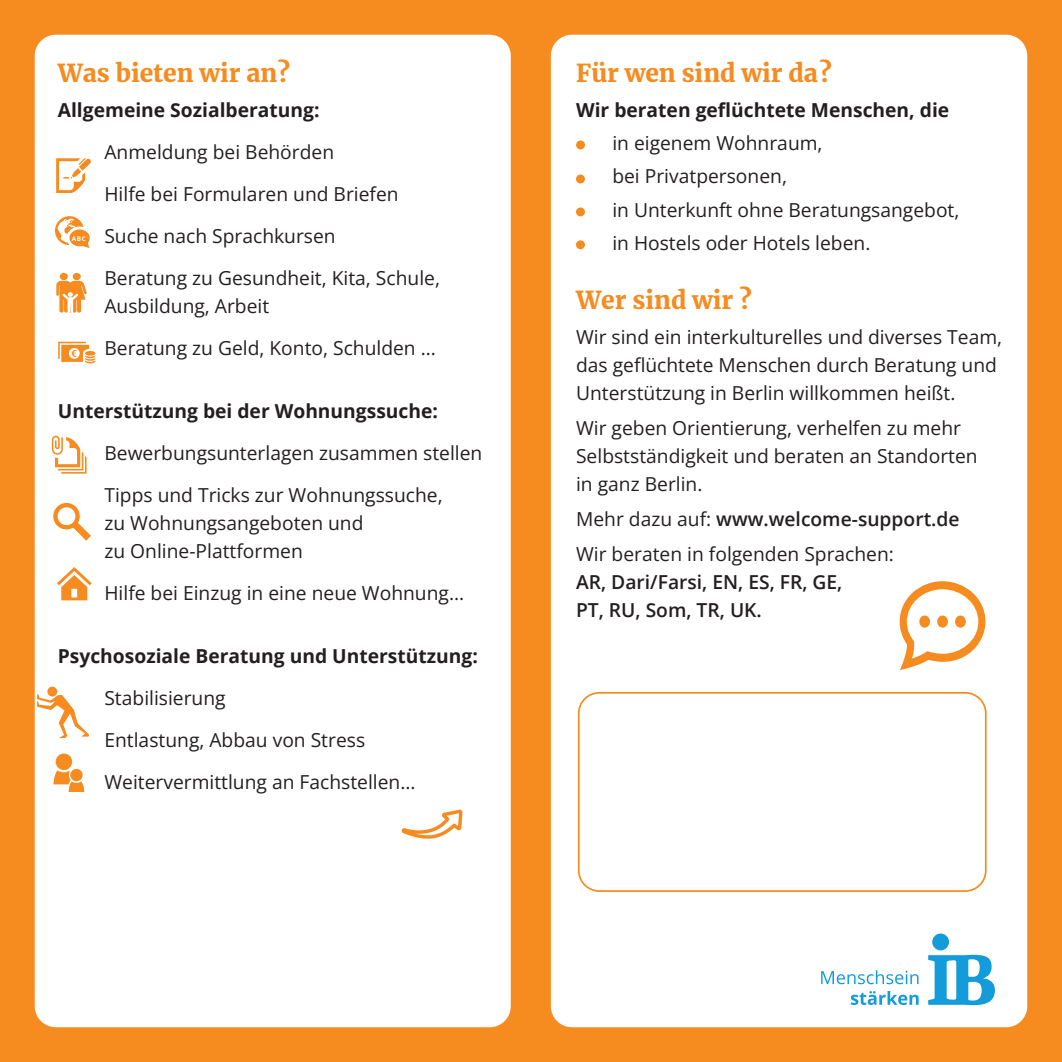
<style>
.page{position:relative;width:1062px;height:1062px;background:#f68b1f}
.page>*{position:absolute;margin:0;border:0;box-sizing:border-box;transform-origin:0 0}
.t1{font:900 24.5px "Merriweather";color:#f68b1f}
.t2{font:19.25px/42px "Open Sans";color:#231f20}
.t3{font:700 19.25px "Open Sans";color:#231f20}
.t4{font:600 19.25px/28px "Open Sans";color:#231f20}
.t5{font:700 6.3px "Open Sans";color:#fff}
.s1{font-weight:600}
</style>
<div class="page">
<div style="left:551px;top:35px;width:476px;height:992px;background:#fff;border-radius:21px"></div>
<svg style="left:928px;top:933px;width:67px;height:72px"></svg>
<svg style="left:821px;top:970px;width:97px;height:35px"></svg>
<div style="left:35px;top:35px;width:476px;height:992px;background:#fff;border-radius:21px"></div>
<svg style="left:57px;top:567px;width:35px;height:33px"></svg>
<svg style="left:56px;top:158px;width:35px;height:35px"></svg>
<svg style="left:58px;top:342px;width:37px;height:21px"></svg>
<svg style="left:55px;top:216px;width:35px;height:32px"></svg>
<svg style="left:37px;top:694px;width:52px;height:44px"></svg>
<div style="left:47px;top:686px;width:10px;height:10px;background:#f68b1f;border-radius:50%"></div>
<div style="left:578px;top:692px;width:408px;height:200px;border:2px solid #f68b1f;border-radius:21px"></div>
<div style="left:576px;top:140px;width:9px;height:9px;background:#f68b1f;border-radius:50%"></div>
<div style="left:576px;top:207px;width:9px;height:9px;background:#f68b1f;border-radius:50%"></div>
<div style="left:576px;top:174px;width:9px;height:9px;background:#f68b1f;border-radius:50%"></div>
<div style="left:576px;top:240px;width:9px;height:9px;background:#f68b1f;border-radius:50%"></div>
<div style="left:73px;top:273px;width:8px;height:7px;background:#f68b1f;border-radius:50%"></div>
<div style="left:60px;top:273px;width:8px;height:7px;background:#f68b1f;border-radius:50%"></div>
<svg style="left:56px;top:281px;width:31px;height:31px"></svg>
<svg style="left:899px;top:581px;width:86px;height:89px"></svg>
<svg style="left:53px;top:503px;width:38px;height:37px"></svg>
<div style="left:56px;top:753px;width:16px;height:17px;background:#f68b1f;border-radius:50%"></div>
<svg style="left:53px;top:769px;width:31px;height:23px"></svg>
<svg style="left:52px;top:436px;width:35px;height:37px"></svg>
<svg style="left:401px;top:809px;width:61px;height:30px"></svg>
<p class="t1" style="left:58px;top:56px;width:234px">Was bieten wir an?</p>
<p class="t3" style="left:58px;top:96px;width:263px">Allgemeine Sozialberatung:</p>
<p class="t2" style="left:104px;top:130px;width:337px">Anmeldung bei Behörden<br>Hilfe bei Formularen und Briefen<br>Suche nach Sprachkursen<br>Beratung zu Gesundheit, Kita, Schule,</p>
<p class="t2" style="left:104px;top:284px;width:333px">Ausbildung, Arbeit<br>Beratung zu Geld, Konto, Schulden ...</p>
<p class="t5" style="left:72px;top:235px;width:15px">A B C</p>
<p class="t3" style="left:58px;top:397px;width:382px">Unterstützung bei der Wohnungssuche:</p>
<p class="t2" style="left:104px;top:431px;width:379px">Bewerbungsunterlagen zusammen stellen<br>Tipps und Tricks zur Wohnungssuche,</p>
<p class="t2" style="left:104px;top:508px;width:260px;line-height:28px">zu Wohnungsangeboten und zu Online-Plattformen</p>
<p class="t2" style="left:104px;top:571px;width:361px">Hilfe bei Einzug in eine neue Wohnung...</p>
<p class="t3" style="left:58px;top:642px;width:422px">Psychosoziale Beratung und Unterstützung:</p>
<p class="t2" style="left:104px;top:676px;width:313px">Stabilisierung<br>Entlastung, Abbau von Stress<br>Weitervermittlung an Fachstellen...</p>
<p class="t1" style="left:576px;top:56px;width:257px">Für wen sind wir da?</p>
<p class="t3" style="left:576px;top:96px;width:375px">Wir beraten geflüchtete Menschen, die</p>
<p class="t2" style="left:612px;top:126px;width:348px;line-height:33.2px">in eigenem Wohnraum,<br>bei Privatpersonen,<br>in Unterkunft ohne Beratungsangebot, in Hostels oder Hotels leben.</p>
<p class="t1" style="left:576px;top:283px;width:177px">Wer sind wir ?</p>
<p class="t2" style="left:576px;top:322px;width:427px;line-height:28px">Wir sind ein interkulturelles und diverses Team, das geflüchtete Menschen durch Beratung und<br>Unterstützung in Berlin willkommen heißt.</p>
<p class="t2" style="left:576px;top:413px;width:403px;line-height:28px">Wir geben Orientierung, verhelfen zu mehr<br>Selbstständigkeit und beraten an Standorten in ganz Berlin.</p>
<p class="t2" style="left:576px;top:501px;width:385px;line-height:35px">Mehr dazu auf: <span class="s1">www.welcome-support.de<br></span>Wir beraten in folgenden Sprachen:</p>
<p class="t4" style="left:576px;top:567px;width:268px">AR, Dari/Farsi, EN, ES, FR, GE,<br>PT, RU, Som, TR, UK.</p>
</div>
